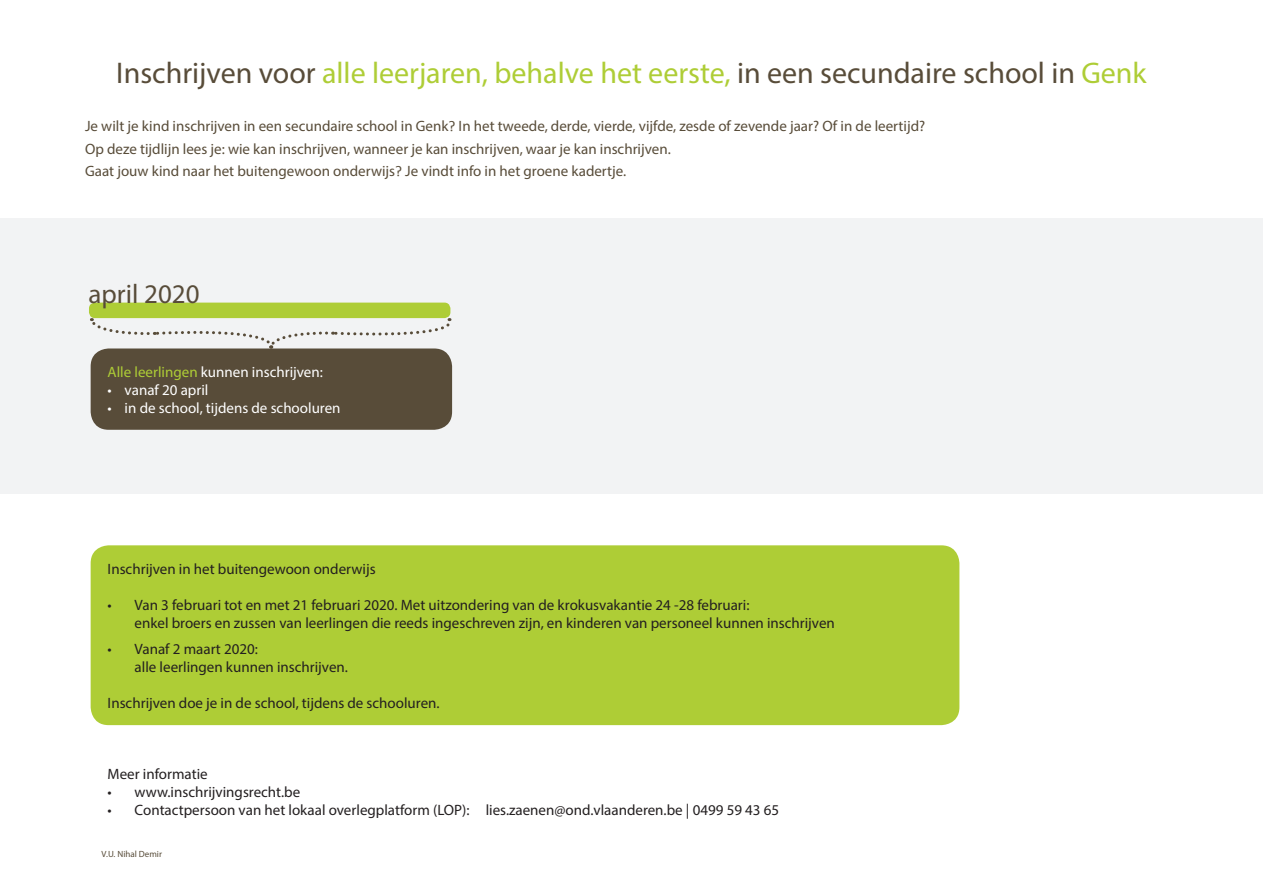
<style>
.page{position:relative;width:1263px;height:893px;background:#fff}
.page>*{position:absolute;margin:0;border:0;box-sizing:border-box;transform-origin:0 0}
.t1{font:30px "Myriad Pro";color:#584c39}
.t2{font:27px "Myriad Pro";color:#584c39}
.t3{font:15px/18px "Myriad Pro";color:#231f20}
.t4{font:15px/22.5px "Myriad Pro";color:#584c39}
.t5{font:15px "Myriad Pro";color:#fff}
.t6{font:9px "Myriad Pro";color:#584c39}
.s1{color:#aecd36}
.s2{font-family:"Calibri"}
</style>
<div class="page">
<div style="left:0;top:219px;width:1263px;height:275px;background:#f2f3f4"></div>
<div style="left:89px;top:303px;width:361px;height:15px;background:#aecd36;border-radius:6px"></div>
<svg style="left:90px;top:318px;width:362px;height:31px"></svg>
<div style="left:91px;top:348px;width:361px;height:82px;background:#584c39;border-radius:18px"></div>
<div style="left:91px;top:545px;width:868px;height:180px;background:#aecd36;border-radius:18px"></div>
<h1 class="t1" style="left:116px;top:54px;width:1032px">Inschrijven voor <span class="s1">alle leerjaren, behalve het eerste,</span> in een secundaire school in <span class="s1">Genk</span></h1>
<p class="t4" style="left:85px;top:115px;width:842px">Je wilt je kind inschrijven in een secundaire school in Genk<span class="s2">?</span> In het tweede, derde, vierde, vijfde, zesde of zevende jaar? Of in de leertijd?<br>Op deze tijdlijn lees je: wie kan inschrijven, wanneer je kan inschrijven, waar je kan inschrijven.<br>Gaat jouw kind naar het buitengewoon onderwijs<span class="s2">?</span> Je vindt info in het groene kadertje.</p>
<h2 class="t2" style="left:88px;top:277px;width:113px">april 2020</h2>
<p class="t5" style="left:108px;top:362px;width:217px"><span class="s1">Alle leerlingen</span> kunnen inschrijven:</p>
<p class="t5" style="left:108px;top:380px;width:102px">• vanaf 20 april</p>
<p class="t5" style="left:108px;top:398px;width:234px">• in de school, tijdens de schooluren</p>
<p class="t3" style="left:108px;top:559px;width:269px">Inschrijven in het buitengewoon onderwijs</p>
<p class="t3" style="left:135px;top:595px;width:702px;text-indent:-27px">• Van 3 februari tot en met 21 februari 2020. Met uitzondering van de krokusvakantie 24 -28 februari:<br>enkel broers en zussen van leerlingen die reeds ingeschreven zijn, en kinderen van personeel kunnen inschrijven</p>
<p class="t3" style="left:135px;top:640px;width:215px;text-indent:-27px">• Vanaf 2 maart 2020:<br>alle leerlingen kunnen inschrijven.</p>
<p class="t3" style="left:108px;top:694px;width:333px">Inschrijven doe je in de school, tijdens de schooluren.</p>
<p class="t3" style="left:108px;top:765px;width:102px">Meer informatie</p>
<p class="t3" style="left:108px;top:783px;width:194px">• www.inschrijvingsrecht.be</p>
<p class="t3" style="left:108px;top:801px;width:673px">• Contactpersoon van het lokaal overlegplatform (LOP): lies.zaenen@ond.vlaanderen.be | 0499 59 43 65</p>
<p class="t6" style="left:102px;top:849px;width:62px">V.U. Nihal Demir</p>
</div>
